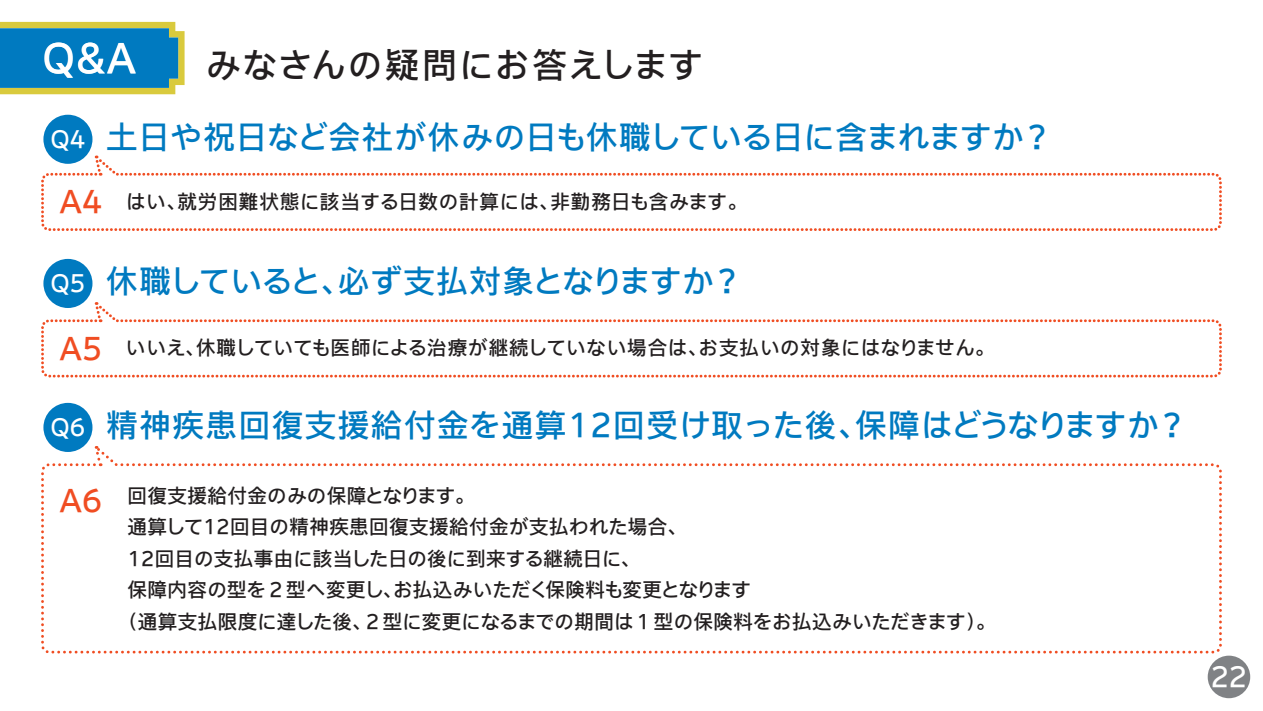
<style>
.page{position:relative;width:1263px;height:711px;background:#fff}
.page>*{position:absolute;margin:0;border:0;box-sizing:border-box;transform-origin:0 0}
.t1{font:500 39px "Iwa UCDA Goth Std";color:#fff}
.t2{font:500 34.5px "Iwa UCDA Goth Std";letter-spacing:.055em;color:#231f20}
.t3{font:500 31.5px "Iwa UCDA Goth Std";letter-spacing:.05em;color:#007ac0}
.t4{font:500 31.5px "Iwa UCDA Goth Std";letter-spacing:.02em;color:#007ac0}
.t5{font:500 31.5px "Iwa UCDA Goth Std";letter-spacing:-.01em;color:#007ac0}
.t6{font:500 27px "Iwa UCDA Goth Std";color:#fff}
.t7{font:500 23.25px "Iwa UCDA Goth Std";color:#fff}
.t8{font:500 19.5px "Iwa UCDA Goth Std";letter-spacing:.02em;color:#231f20}
.t9{font:500 19.5px "Iwa UCDA Goth Std";letter-spacing:.04em;color:#231f20}
.s1{font-size:23.25px;color:#fff}
.s2{font-size:30px;color:#f04d22}
</style>
<div class="page">
<svg style="left:0;top:22px;width:185px;height:72px"></svg>
<div style="left:43px;top:115px;width:49px;height:49px;background:#007ac0;border-radius:50%"></div>
<div style="left:43px;top:259px;width:49px;height:49px;background:#007ac0;border-radius:50%"></div>
<svg style="left:41px;top:301px;width:1181px;height:77px"></svg>
<svg style="left:41px;top:154px;width:1181px;height:77px"></svg>
<div style="left:43px;top:402px;width:49px;height:49px;background:#007ac0;border-radius:50%"></div>
<svg style="left:41px;top:445px;width:1181px;height:209px"></svg>
<svg style="left:1203px;top:651px;width:48px;height:48px"></svg>
<h1 class="t1" style="left:43px;top:30px;width:95px">Q&amp;A</h1>
<h2 class="t2" style="left:206px;top:39px;width:499px">みなさんの疑問にお答えします</h2>
<h3 class="t4" style="left:51px;top:114px;width:1004px"><span class="s1">Q4</span> 土日や祝日など会社が休みの日も休職している日に含まれますか？</h3>
<p class="t9" style="left:60px;top:187px;width:689px"><span class="s2">A4</span> はい、就労困難状態に該当する日数の計算には、非勤務日も含みます。</p>
<h3 class="t5" style="left:51px;top:258px;width:694px"><span class="s1">Q5</span> 休職していると、必ず支払対象となりますか？</h3>
<p class="t9" style="left:60px;top:333px;width:937px"><span class="s2">A5</span> いいえ、休職していても医師による治療が継続していない場合は、お支払いの対象にはなりません。</p>
<p class="t7" style="left:51px;top:410px;width:36px">Q6</p>
<h3 class="t3" style="left:106px;top:401px;width:1083px">精神疾患回復支援給付金を通算12回受け取った後、保障はどうなりますか？</h3>
<p class="t8" style="left:60px;top:480px;width:417px"><span class="s2">A6</span> 回復支援給付金のみの保障となります。</p>
<p class="t8" style="left:128px;top:512px;width:561px">通算して12回目の精神疾患回復支援給付金が支払われた場合、</p>
<p class="t8" style="left:128px;top:543px;width:514px">12回目の支払事由に該当した日の後に到来する継続日に、</p>
<p class="t8" style="left:128px;top:575px;width:625px">保障内容の型を２型へ変更し、お払込みいただく保険料も変更となります</p>
<p class="t8" style="left:118px;top:606px;width:879px">（通算支払限度に達した後、２型に変更になるまでの期間は１型の保険料をお払込みいただきます）。</p>
<h3 class="t6" style="left:1211px;top:656px;width:38px">22</h3>
</div>
